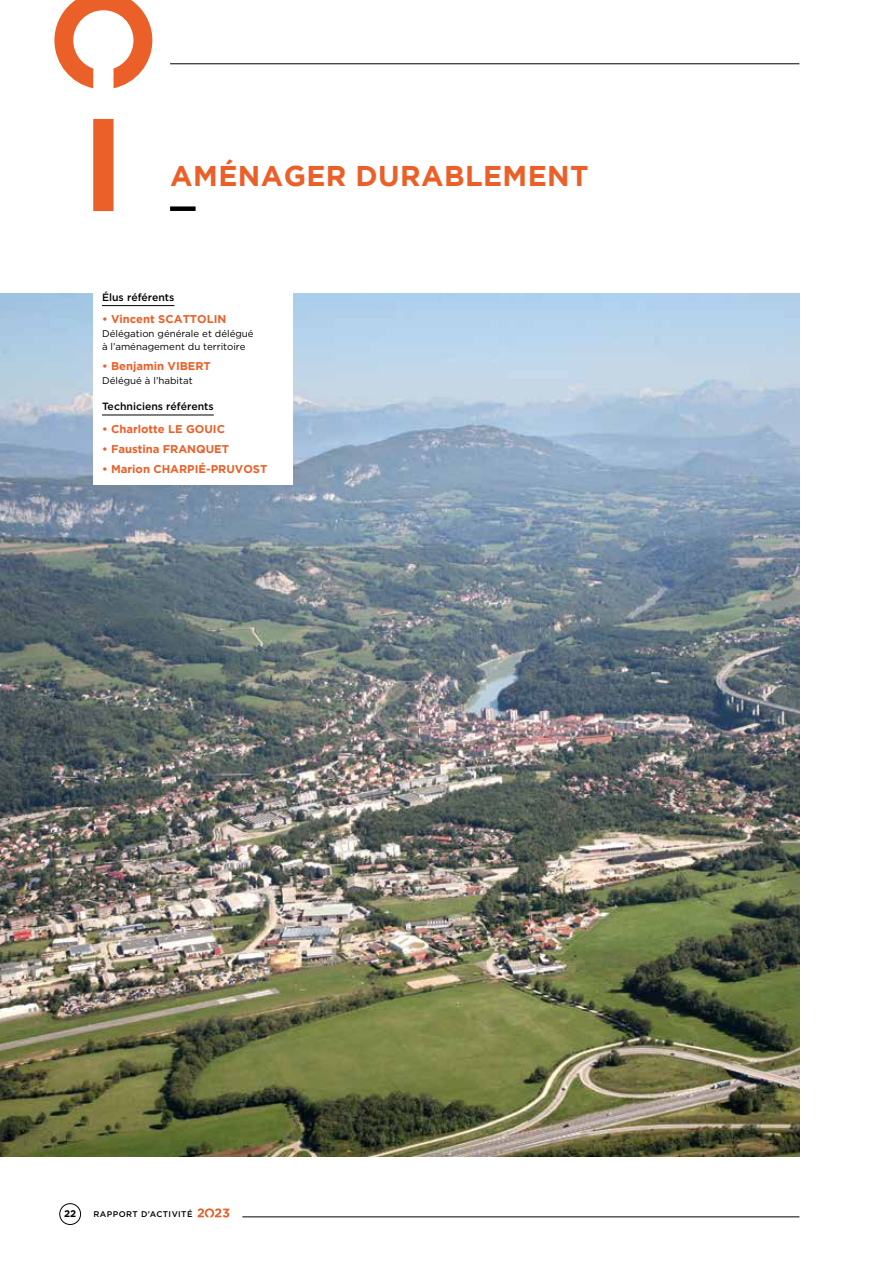
<style>
.page{position:relative;width:893px;height:1263px;background:#fff}
.page>*{position:absolute;margin:0;border:0;box-sizing:border-box;transform-origin:0 0}
.t1{font:700 28.5px "Gotham";letter-spacing:.015em;color:#eb6029}
.t2{font:700 11.25px "Gotham";color:#eb6029}
.t3{font:500 10.5px "Gotham";color:#000}
.t4{font:9.75px/13.5px "Gotham";color:#000}
.t5{font:700 9.75px "Gotham";color:#000}
.t6{font:500 8.25px "Gotham";letter-spacing:.05em;color:#000}
</style>
<div class="page">
<hr style="left:242px;top:1216px;width:557px;height:1px;background:#000">
<div style="left:60px;top:1203px;width:21px;height:22px;border:1px solid #000;border-radius:50%"></div>
<svg style="left:198px;top:1208px;width:31px;height:10px"></svg>
<hr style="left:170px;top:64px;width:629px;height:1px;background:#000">
<svg style="left:54px;top:0;width:98px;height:211px"></svg>
<img style="left:0;top:293px;width:799px;height:864px">
<div style="left:170px;top:206px;width:26px;height:5px;background:#000"></div>
<div style="left:94px;top:278px;width:199px;height:207px;background:#fff"></div>
<hr style="left:102px;top:305px;width:73px;height:1px;background:#000">
<hr style="left:102px;top:415px;width:112px;height:1px;background:#000">
<h1 class="t1" style="left:170px;top:160px;width:420px">AMÉNAGER DURABLEMENT</h1>
<p class="t3" style="left:102px;top:291px;width:74px">Élus référents</p>
<p class="t2" style="left:102px;top:313px;width:126px">• Vincent SCATTOLIN</p>
<p class="t4" style="left:102px;top:326px;width:153px">Délégation générale et délégué à l’aménagement du territoire</p>
<p class="t2" style="left:102px;top:360px;width:110px">• Benjamin VIBERT</p>
<p class="t4" style="left:102px;top:374px;width:92px">Délégué à l’habitat</p>
<p class="t3" style="left:102px;top:401px;width:113px">Techniciens référents</p>
<p class="t2" style="left:102px;top:422px;width:124px">• Charlotte LE GOUIC</p>
<p class="t2" style="left:102px;top:442px;width:128px">• Faustina FRANQUET</p>
<p class="t2" style="left:102px;top:462px;width:167px">• Marion CHARPIÉ-PRUVOST</p>
<p class="t5" style="left:64px;top:1208px;width:14px">22</p>
<p class="t6" style="left:94px;top:1209px;width:101px">RAPPORT D’ACTIVITÉ</p>
</div>
